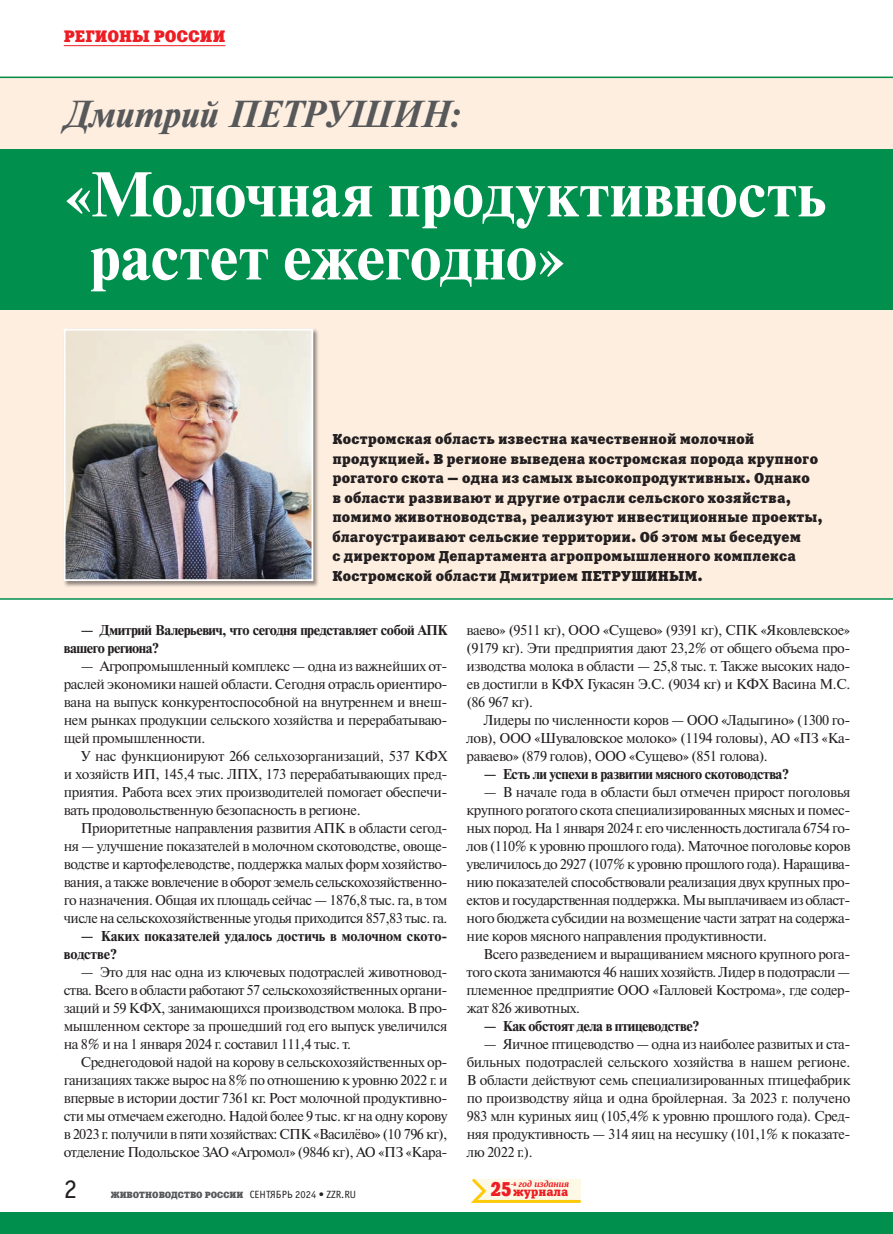
<style>
.page{position:relative;width:893px;height:1234px;background:#fff}
.page>*{position:absolute;margin:0;border:0;box-sizing:border-box;transform-origin:0 0}
.t1{font:700 63px/63px "Newton C";letter-spacing:.005em;color:#fff}
.t2{font:italic 700 37.5px "Newton C";color:#57585a}
.t3{font:27px "Officina Sans C";color:#231f20}
.t4{font:19.8px "Xenia C";color:#ee1d23;scale:.83 1}
.t5{font:16.5px "Xenia C";letter-spacing:.01em;color:#ee1d23}
.t6{font:14.25px/18px "Newton C";letter-spacing:-.03em;color:#231f20;text-align:justify}
.t7{font:14.25px/19.5px "Xenia C";letter-spacing:.01em;color:#231f20}
.t8{font:700 14.25px/18px "Newton C";letter-spacing:-.03em;color:#231f20}
.t9{font:700 14.25px/18px "Newton C";color:#231f20}
.t10{font:12px "Xenia C";color:#ee1d23}
.t11{font:9px "Xenia C";color:#57585a}
.t12{font:italic 700 9px "PT Serif";color:#ee1d23}
.s1{font-family:"Officina Sans C";font-size:10.5px;color:#231f20}
</style>
<div class="page">
<hr style="left:64px;top:45px;width:161px;height:1px;background:#ee1d23">
<svg style="left:471px;top:1178px;width:110px;height:25px;background:#fef2c8"></svg>
<div style="left:0;top:149px;width:893px;height:162px;background:#008f4d"></div>
<div style="left:0;top:77px;width:893px;height:72px;background:#feeee0"></div>
<div style="left:0;top:311px;width:893px;height:288px;background:#feeee0"></div>
<hr style="left:0;top:77px;width:893px;height:1px;background:#008f4d">
<hr style="left:0;top:598px;width:893px;height:1px;background:#008f4d">
<div style="left:0;top:1212px;width:893px;height:21px;background:#008f4d"></div>
<div style="left:63px;top:328px;width:257px;height:259px;background:#231f20;opacity:.5"></div>
<img style="left:67px;top:332px;width:243px;height:246px">
<div style="left:64px;top:329px;width:249px;height:252px;border:2px solid #fff"></div>
<p class="t5" style="left:64px;top:26px;width:163px">РЕГИОНЫ РОССИИ</p>
<h2 class="t2" style="left:64px;top:94px;width:398px">Дмитрий ПЕТРУШИН:</h2>
<h1 class="t1" style="left:90px;top:163px;width:738px;text-indent:-26px">«Молочная продуктивность растет ежегодно»</h1>
<p class="t7" style="left:332px;top:429px;width:492px">Костромская область известна качественной молочной продукцией. В регионе выведена костромская порода крупного рогатого скота — одна из самых высокопродуктивных. Однако<br>в области развивают и другие отрасли сельского хозяйства, помимо животноводства, реализуют инвестиционные проекты, благоустраивают сельские территории. Об этом мы беседуем<br>с директором Департамента агропромышленного комплекса Костромской области Дмитрием ПЕТРУШИНЫМ.</p>
<p class="t8" style="left:64px;top:621px;width:385px;text-indent:17px">— Дмитрий Валерьевич, что сегодня представляет собой АПК вашего региона?</p>
<p class="t6" style="left:64px;top:657px;width:385px;text-indent:17px">— Агропромышленный комплекс — одна из важнейших от&shy;раслей экономики нашей области. Сегодня отрасль ориентиро&shy;вана на выпуск конкурентоспособной на внутреннем и внеш&shy;нем рынках продукции сельского хозяйства и перерабатываю&shy;щей промышленности.</p>
<p class="t6" style="left:64px;top:747px;width:385px;text-indent:17px">У нас функционируют 266 сельхозорганизаций, 537 КФХ и хозяйств ИП, 145,4 тыс. ЛПХ, 173 перерабатывающих пред&shy;приятия. Работа всех этих производителей помогает обеспечи&shy;вать продовольственную безопасность в регионе.</p>
<p class="t6" style="left:64px;top:819px;width:385px;text-indent:17px">Приоритетные направления развития АПК в области сегод&shy;ня — улучшение показателей в молочном скотоводстве, овоще&shy;водстве и картофелеводстве, поддержка малых форм хозяйство&shy;вания, а также вовлечение в оборот земель сельскохозяйственно&shy;го назначения. Общая их площадь сейчас — 1876,8 тыс. га, в том числе на сельскохозяйственные угодья приходится 857,83 тыс. га.</p>
<p class="t9" style="left:64px;top:927px;width:385px;text-indent:17px">— Каких показателей удалось достичь в молочном ското&shy;водстве?</p>
<p class="t6" style="left:64px;top:963px;width:385px;text-indent:17px">— Это для нас одна из ключевых подотраслей животновод&shy;ства. Всего в области работают 57 сельскохозяйственных органи&shy;заций и 59 КФХ, занимающихся производством молока. В про&shy;мышленном секторе за прошедший год его выпуск увеличился на 8% и на 1 января 2024 г. составил 111,4 тыс. т.</p>
<p class="t6" style="left:64px;top:1053px;width:385px;text-indent:17px">Среднегодовой надой на корову в сельскохозяйственных ор&shy;ганизациях также вырос на 8% по отношению к уровню 2022 г. и впервые в истории достиг 7361 кг. Рост молочной продуктивно&shy;сти мы отмечаем ежегодно. Надой более 9 тыс. кг на одну корову в 2023 г. получили в пяти хозяйствах: СПК «Василёво» (10 796 кг), отделение Подольское ЗАО «Агромол» (9846 кг), АО «ПЗ «Кара-</p>
<p class="t6" style="left:467px;top:621px;width:385px">ваево» (9511 кг), ООО «Сущево» (9391 кг), СПК «Яковлевское» (9179 кг). Эти предприятия дают 23,2% от общего объема про&shy;изводства молока в области — 25,8 тыс. т. Также высоких надо&shy;ев достигли в КФХ Гукасян Э.С. (9034 кг) и КФХ Васина М.С. (86 967 кг).</p>
<p class="t6" style="left:467px;top:711px;width:385px;text-indent:17px">Лидеры по численности коров — ООО «Ладыгино» (1300 го&shy;лов), ООО «Шуваловское молоко» (1194 головы), АО «ПЗ «Ка&shy;раваево» (879 голов), ООО «Сущево» (851 голова).</p>
<p class="t8" style="left:484px;top:765px;width:307px">— Есть ли успехи в развитии мясного скотоводства?</p>
<p class="t6" style="left:467px;top:783px;width:385px;text-indent:17px">— В начале года в области был отмечен прирост поголовья крупного рогатого скота специализированных мясных и помес&shy;ных пород. На 1 января 2024 г. его численность достигала 6754 го&shy;лов (110% к уровню прошлого года). Маточное поголовье коров увеличилось до 2927 (107% к уровню прошлого года). Наращива&shy;нию показателей способствовали реализация двух крупных про&shy;ектов и государственная поддержка. Мы выплачиваем из област&shy;ного бюджета субсидии на возмещение части затрат на содержа&shy;ние коров мясного направления продуктивности.</p>
<p class="t6" style="left:467px;top:945px;width:385px;text-indent:17px">Всего разведением и выращиванием мясного крупного рога&shy;того скота занимаются 46 наших хозяйств. Лидер в подотрасли — племенное предприятие ООО «Галловей Кострома», где содер&shy;жат 826 животных.</p>
<p class="t8" style="left:484px;top:1016px;width:217px">— Как обстоят дела в птицеводстве?</p>
<p class="t6" style="left:467px;top:1035px;width:385px;text-indent:17px">— Яичное птицеводство — одна из наиболее развитых и ста&shy;бильных подотраслей сельского хозяйства в нашем регионе.<br>В области действуют семь специализированных птицефабрик по производству яйца и одна бройлерная. За 2023 г. получено 983 млн куриных яиц (105,4% к уровню прошлого года). Сред&shy;няя продуктивность — 314 яиц на несушку (101,1% к показате&shy;лю 2022 г.).</p>
<h3 class="t3" style="left:64px;top:1174px;width:15px">2</h3>
<p class="t11" style="left:111px;top:1188px;width:247px">ЖИВОТНОВОДСТВО РОССИИ <span class="s1">СЕНТЯБРЬ 2024 • ZZR.RU</span></p>
<h3 class="t4" style="left:491px;top:1176px;width:26px">25</h3>
<p class="t12" style="left:511px;top:1177px;width:59px"><sup>-й</sup> год издания</p>
<p class="t10" style="left:513px;top:1184px;width:57px">журнала</p>
</div>
